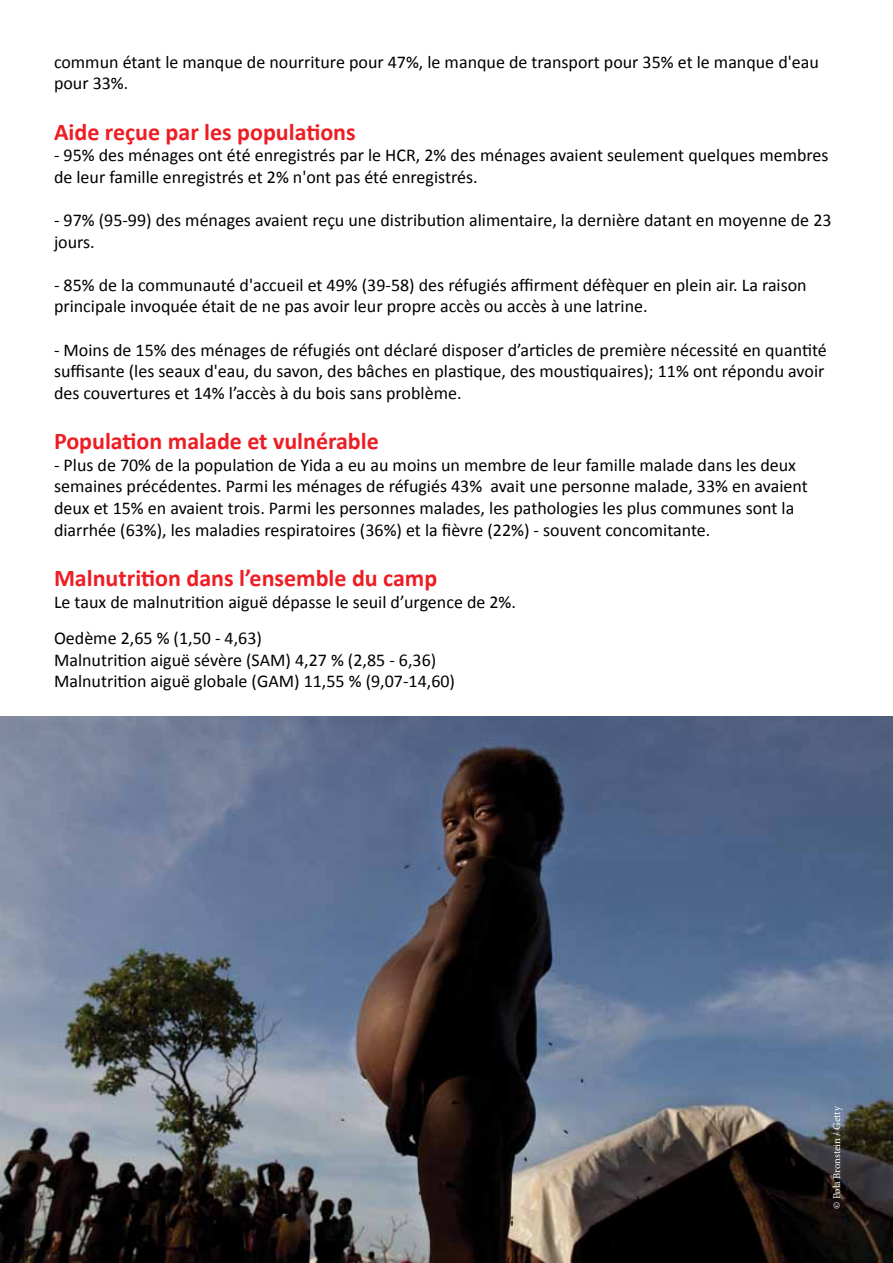
<style>
.page{position:relative;width:893px;height:1263px;background:#fff}
.page>*{position:absolute;margin:0;border:0;box-sizing:border-box;transform-origin:0 0}
.t1{font:700 24px "Calibri";color:#ed1d24}
.t2{font:18px/21.6px "Calibri";color:#000}
.t3{font:10.5px "Minion Pro";letter-spacing:-.005em;color:#fff}
</style>
<div class="page">
<img style="left:0;top:716px;width:893px;height:547px">
<p class="t2" style="left:54px;top:50px;width:766px">commun étant le manque de nourriture pour 47%, le manque de transport pour 35% et le manque d'eau pour 33%.</p>
<h1 class="t1" style="left:54px;top:117px;width:303px">Aide reçue par les populations</h1>
<p class="t2" style="left:54px;top:143px;width:776px">- 95% des ménages ont été enregistrés par le HCR, 2% des ménages avaient seulement quelques membres de leur famille enregistrés et 2% n'ont pas été enregistrés.</p>
<p class="t2" style="left:54px;top:208px;width:779px">- 97% (95-99) des ménages avaient reçu une distribution alimentaire, la dernière datant en moyenne de 23 jours.</p>
<p class="t2" style="left:54px;top:273px;width:754px">- 85% de la communauté d'accueil et 49% (39-58) des réfugiés affirment défèquer en plein air. La raison principale invoquée était de ne pas avoir leur propre accès ou accès à une latrine.</p>
<p class="t2" style="left:54px;top:338px;width:774px">- Moins de 15% des ménages de réfugiés ont déclaré disposer d’articles de première nécessité en quantité suffisante (les seaux d'eau, du savon, des bâches en plastique, des moustiquaires); 11% ont répondu avoir des couvertures et 14% l’accès à du bois sans problème.</p>
<h1 class="t1" style="left:54px;top:426px;width:326px">Population malade et vulnérable</h1>
<p class="t2" style="left:54px;top:453px;width:755px">- Plus de 70% de la population de Yida a eu au moins un membre de leur famille malade dans les deux semaines précédentes. Parmi les ménages de réfugiés 43% avait une personne malade, 33% en avaient deux et 15% en avaient trois. Parmi les personnes malades, les pathologies les plus communes sont la diarrhée (63%), les maladies respiratoires (36%) et la fièvre (22%) - souvent concomitante.</p>
<h1 class="t1" style="left:54px;top:563px;width:385px">Malnutrition dans l’ensemble du camp</h1>
<p class="t2" style="left:54px;top:582px;width:464px;line-height:36.6px">Le taux de malnutrition aiguë dépasse le seuil d’urgence de 2%.<br>Oedème 2,65 % (1,50 - 4,63)</p>
<p class="t2" style="left:54px;top:648px;width:403px">Malnutrition aiguë sévère (SAM) 4,27 % (2,85 - 6,36)<br>Malnutrition aiguë globale (GAM) 11,55 % (9,07-14,60)</p>
<p class="t3" style="left:830px;top:1209px;width:104px;rotate:-90deg">© Pola Bronstein / Getty</p>
</div>
